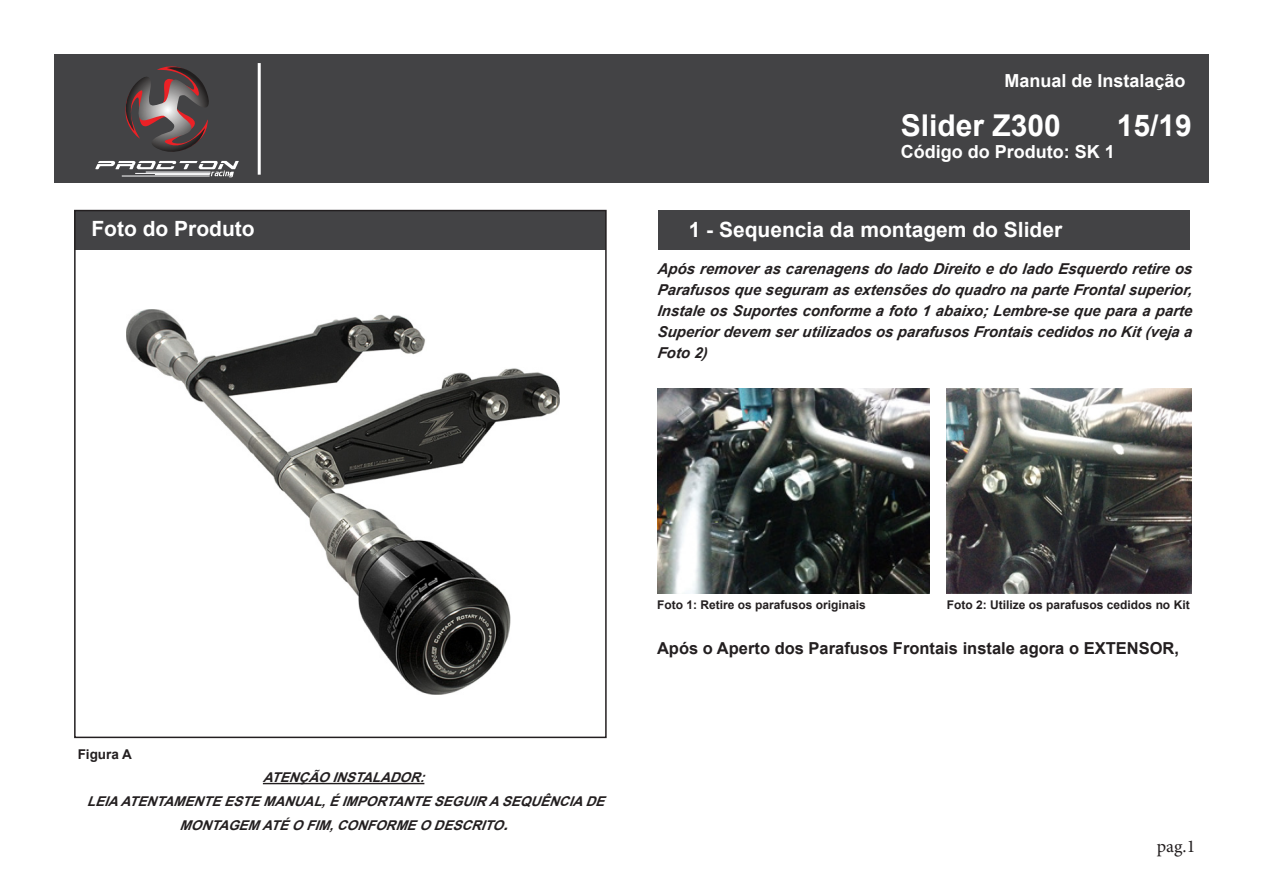
<style>
.page{position:relative;width:1263px;height:893px;background:#fff}
.page>*{position:absolute;margin:0;border:0;box-sizing:border-box;transform-origin:0 0}
.t1{font:700 30px "Arial";color:#fff}
.t2{font:700 21px "Arial";color:#fff}
.t3{font:700 18px "Arial";color:#fff}
.t4{font:18px "Minion Pro";color:#231f20}
.t5{font:700 16.5px "Arial";color:#231f20}
.t6{font:italic 700 15px/21px "Arial";color:#231f20;text-align:justify}
.t7{font:italic 700 13.5px/24px "Arial";color:#231f20;text-align:center}
.t8{font:700 13.5px "Arial";color:#231f20}
.t9{font:700 12px "Arial";color:#231f20}
.s1{font-size:16.5px}
</style>
<div class="page">
<div style="left:54px;top:54px;width:1155px;height:129px;background:#434345"></div>
<hr style="left:258px;top:63px;width:3px;height:112px;background:#fff">
<svg style="left:125px;top:66px;width:84px;height:86px"></svg>
<svg style="left:95px;top:161px;width:144px;height:16px"></svg>
<hr style="left:146px;top:172px;width:65px;height:1px;background:#fff">
<hr style="left:135px;top:173px;width:75px;height:1px;background:#fff">
<hr style="left:155px;top:174px;width:55px;height:1px;background:#fff">
<hr style="left:122px;top:176px;width:88px;height:1px;background:#fff">
<div style="left:75px;top:210px;width:531px;height:40px;background:#434345"></div>
<div style="left:74px;top:210px;width:533px;height:528px;border:2px solid #231f20"></div>
<hr style="left:263px;top:783px;width:161px;height:1px;background:#231f20">
<div style="left:659px;top:210px;width:531px;height:39px;background:#434345"></div>
<img style="left:126px;top:310px;width:434px;height:384px">
<img style="left:657px;top:388px;width:272px;height:205px">
<img style="left:947px;top:388px;width:245px;height:205px">
<p class="t2" style="left:91px;top:214px;width:165px">Foto do Produto</p>
<p class="t3" style="left:1004px;top:68px;width:183px">Manual de Instalação</p>
<h1 class="t1" style="left:901px;top:104px;width:162px">Slider Z300</h1>
<h1 class="t1" style="left:1117px;top:104px;width:77px">15/19</h1>
<p class="t3" style="left:901px;top:139px;width:216px">Código do Produto: SK 1</p>
<p class="t2" style="left:689px;top:215px;width:375px">1 - Sequencia da montagem do Slider</p>
<p class="t6" style="left:657px;top:259px;width:539px">Após remover as carenagens do lado Direito e do lado Esquerdo retire os Parafusos que seguram as extensões do quadro na parte Frontal superior, Instale os Suportes conforme a foto 1 abaixo; Lembre-se que para a parte Superior devem ser utilizados os parafusos Frontais cedidos no Kit (veja a Foto 2)</p>
<p class="t8" style="left:78px;top:744px;width:56px">Figura A</p>
<p class="t7" style="left:263px;top:765px;width:170px">ATENÇÃOINSTALADOR:</p>
<p class="t7" style="left:87px;top:789px;width:526px">LEIAATENTAMENTEESTEMANUAL,ÉIMPORTANTESEGUIRASEQUÊNCIADE<br>MONTAGEMATÉOFIM,CONFORMEODESCRITO<span class="s1">.</span></p>
<p class="t9" style="left:657px;top:596px;width:210px">Foto 1: Retire os parafusos originais</p>
<p class="t9" style="left:947px;top:596px;width:244px">Foto 2: Utilize os parafusos cedidos no Kit</p>
<p class="t5" style="left:657px;top:636px;width:524px">Após o Aperto dos Parafusos Frontais instale agora o EXTENSOR,</p>
<p class="t4" style="left:1157px;top:834px;width:40px">pag.1</p>
</div>
